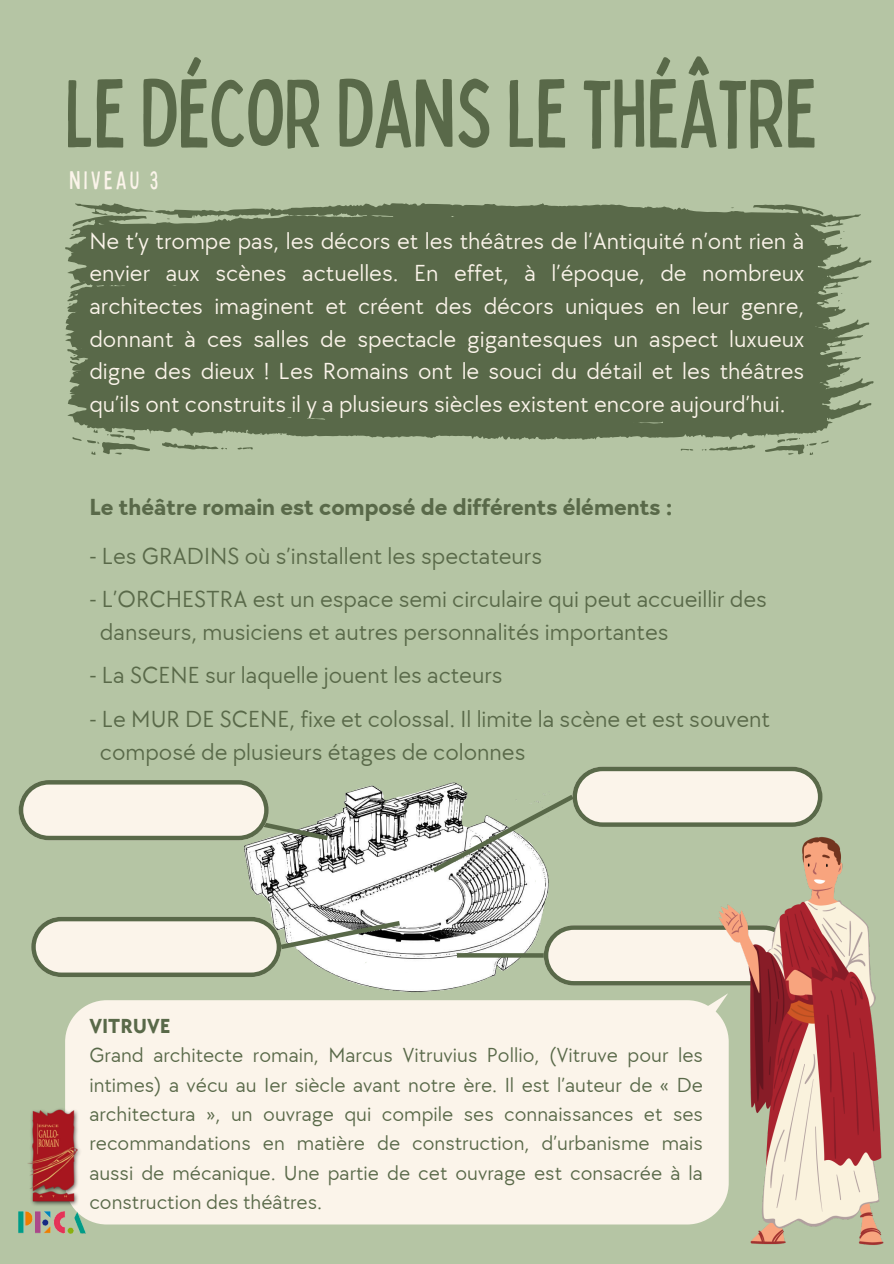
<style>
.page{position:relative;width:894px;height:1264px;background:#fff}
.page>*{position:absolute;margin:0;border:0;box-sizing:border-box;transform-origin:0 0}
.t1{font:condensed 96px "Bobby Jones";color:#596949}
.t2{font:condensed 25.5px "Bobby Jones";letter-spacing:.125em;color:#fbf4ea}
.t3{font:24px/32.7px "TT Chocolates";color:#fbf4ea;text-align:justify}
.t4{font:24px/33.2px "TT Chocolates";color:#596949}
.t5{font:700 24px "TT Chocolates";color:#596949}
.t6{font:21px/29.2px "TT Chocolates";color:#596949;text-align:justify}
.t7{font:700 21px "TT Chocolates";color:#596949}
</style>
<div class="page">
<div style="left:0;top:0;width:893px;height:1263px;background:#b5c5a4"></div>
<div style="left:65px;top:1000px;width:516px;height:224px;background:#fbf4ea"></div>
<svg style="left:67px;top:374px;width:804px;height:81px;fill:#596949"></svg>
<svg style="left:828px;top:214px;width:43px;height:62px"></svg>
<svg style="left:65px;top:203px;width:763px;height:73px;background:#627252"></svg>
<hr style="left:67px;top:374px;width:761px;height:4px;background:#596949">
<div style="left:65px;top:276px;width:804px;height:98px;background:#596949"></div>
<img style="left:19px;top:1211px;width:66px;height:22px">
<img style="left:27px;top:1096px;width:55px;height:110px">
<img style="left:230px;top:785px;width:333px;height:220px">
<svg style="left:543px;top:925px;width:38px;height:60px"></svg>
<img style="left:581px;top:793px;width:303px;height:452px">
<svg style="left:19px;top:780px;width:313px;height:63px"></svg>
<svg style="left:31px;top:916px;width:373px;height:61px;background:#d8d8cc"></svg>
<svg style="left:457px;top:953px;width:86px;height:4px"></svg>
<svg style="left:427px;top:766px;width:395px;height:110px"></svg>
<p class="t1" style="left:65px;top:51px;width:753px">LEDÉCORDANSLETHÉÂTRE</p>
<h1 class="t2" style="left:70px;top:163px;width:90px">NIVEAU 3</h1>
<p class="t3" style="left:89px;top:225px;width:716px">Ne t’y trompe pas, les décors et les théâtres de l’Antiquité n’ont rien à envier aux scènes actuelles. En effet, à l’époque, de nombreux architectes imaginent et créent des décors uniques en leur genre, donnant à ces salles de spectacle gigantesques un aspect luxueux digne des dieux ! Les Romains ont le souci du détail et les théâtres qu’ils ont construits il y a plusieurs siècles existent encore aujourd’hui.</p>
<p class="t5" style="left:89px;top:493px;width:584px">Le théâtre romain est composé de différents éléments :</p>
<p class="t4" style="left:89px;top:540px;width:454px">- Les GRADINS où s’installent les spectateurs</p>
<p class="t4" style="left:100px;top:583px;width:668px;text-indent:-11px">- L’ORCHESTRA est un espace semi circulaire qui peut accueillir des danseurs, musiciens et autres personnalités importantes</p>
<p class="t4" style="left:89px;top:659px;width:414px">- La SCENE sur laquelle jouent les acteurs</p>
<p class="t4" style="left:100px;top:702px;width:671px;text-indent:-11px">- Le MUR DE SCENE, fixe et colossal. Il limite la scène et est souvent composé de plusieurs étages de colonnes</p>
<h2 class="t7" style="left:89px;top:1014px;width:83px">VITRUVE</h2>
<p class="t6" style="left:89px;top:1041px;width:615px">Grand architecte romain, Marcus Vitruvius Pollio, (Vitruve pour les intimes) a vécu au Ier siècle avant notre ère. Il est l’auteur de « De architectura », un ouvrage qui compile ses connaissances et ses recommandations en matière de construction, d’urbanisme mais aussi de mécanique. Une partie de cet ouvrage est consacrée à la construction des théâtres.</p>
</div>
